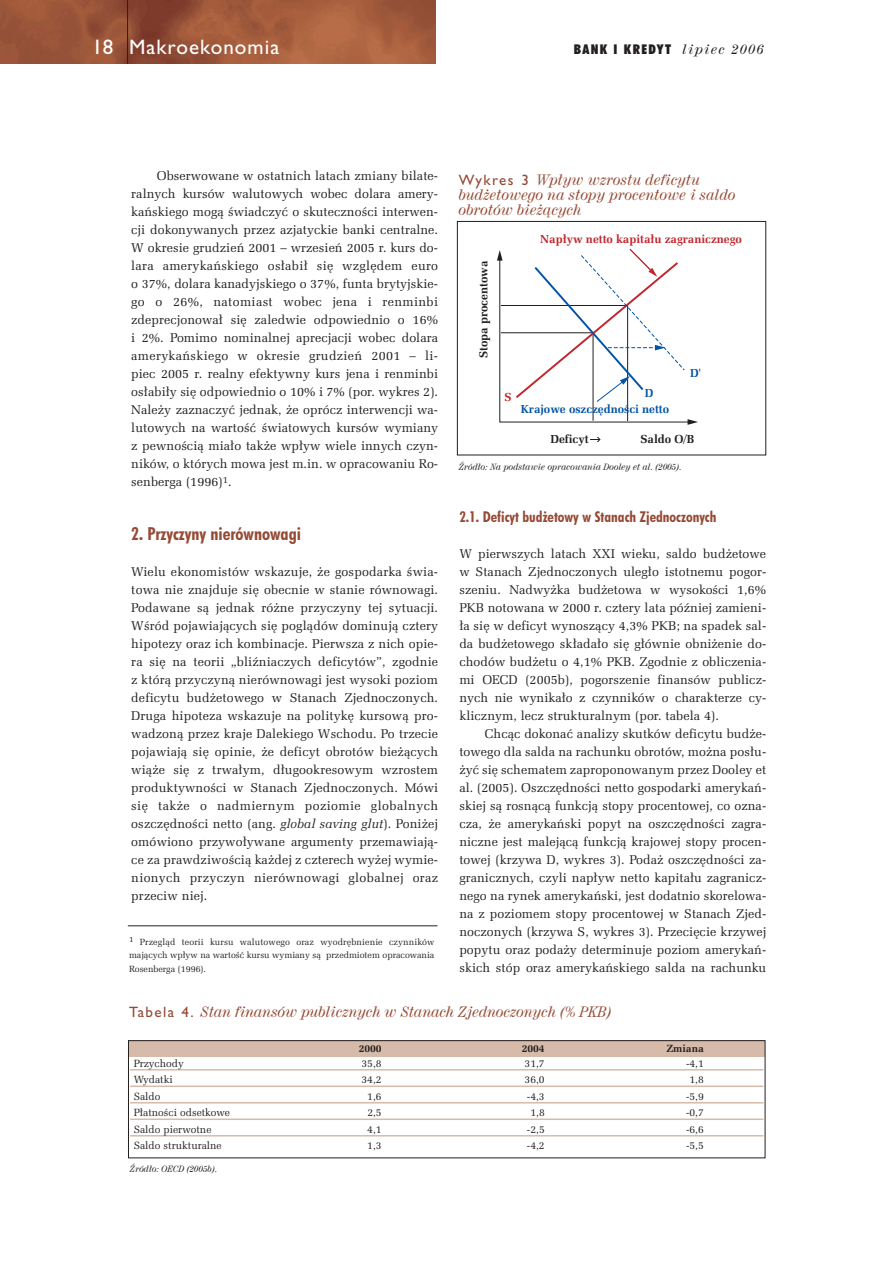
<style>
.page{position:relative;width:893px;height:1263px;background:#fff}
.page>*{position:absolute;margin:0;border:0;box-sizing:border-box;transform-origin:0 0}
.t1{font:21px "Gill Sans PL";letter-spacing:.05em;color:#fff}
.t2{font:700 condensed 18px "Futura PL";color:#954a35}
.t3{font:italic 15px/15px "Century 725 PL";color:#954a35;scale:.95 1}
.t4{font:700 condensed 15px "Futura PL";color:#954a35}
.t5{font:900 condensed 13.5px "Futura PL";letter-spacing:.1em;color:#231f20}
.t6{font:12.75px/18px "Zapf Elliptical 711 PL";letter-spacing:.005em;color:#231f20;text-align:justify}
.t7{font:700 11.7px "Zapf Elliptical 711 PL";color:#c0262d}
.t8{font:700 11.7px "Zapf Elliptical 711 PL";color:#231f20}
.t9{font:700 11.7px "Zapf Elliptical 711 PL";color:#0154a6}
.t10{font:10.5px "Zapf Elliptical 711 PL";color:#231f20}
.t11{font:700 10.5px "Zapf Elliptical 711 PL";color:#231f20}
.t12{font:9px/13.5px "Zapf Elliptical 711 PL";color:#231f20;text-align:justify}
.t13{font:italic 9px "Century 725 PL";color:#231f20;scale:.95 1}
.s1{font-family:"Century 725 PL";font-weight:400;font-style:italic;font-stretch:normal}
.s2{font-style:italic}
.s3{font-family:"Gill Sans PL";font-style:normal}
</style>
<div class="page">
<img style="left:0;top:0;width:436px;height:64px">
<hr style="left:127px;top:0;width:1px;height:64px;background:#231f20">
<div style="left:128px;top:1041px;width:637px;height:16px;background:#d7bbaa"></div>
<hr style="left:130px;top:1069px;width:633px;height:2px;background:#d7bbaa">
<hr style="left:130px;top:1086px;width:633px;height:1px;background:#d7bbaa">
<hr style="left:130px;top:1102px;width:633px;height:2px;background:#d7bbaa">
<hr style="left:130px;top:1119px;width:633px;height:1px;background:#d7bbaa">
<hr style="left:130px;top:1135px;width:633px;height:2px;background:#d7bbaa">
<svg style="left:497px;top:248px;width:201px;height:177px"></svg>
<svg style="left:590px;top:437px;width:11px;height:5px"></svg>
<div style="left:457px;top:221px;width:309px;height:234px;border:1px solid #231f20"></div>
<hr style="left:128px;top:926px;width:309px;height:1px;background:#231f20">
<h1 class="t1" style="left:92px;top:39px;width:189px">18 Makroekonomia</h1>
<p class="t5" style="left:574px;top:43px;width:192px">BANK I KREDYT <span class="s1">lipiec 2006</span></p>
<p class="t6" style="left:131px;top:168px;width:308px;text-indent:26px">Obserwowane w ostatnich latach zmiany bilate&shy;ralnych kursów walutowych wobec dolara amery&shy;kaƒskiego mogà Êwiadczyç o skutecznoÊci interwen&shy;cji dokonywanych przez azjatyckie banki centralne.<br>W okresie grudzieƒ 2001 – wrzesieƒ 2005 r. kurs do&shy;lara amerykaƒskiego os∏abi∏ si´ wzgl´dem euro o 37%, dolara kanadyjskiego o 37%, funta brytyjskie&shy;go o 26%, natomiast wobec jena i renminbi zdeprecjonowa∏ si´ zaledwie odpowiednio o 16% i 2%. Pomimo nominalnej aprecjacji wobec dolara amerykaƒskiego w okresie grudzieƒ 2001 – li&shy;piec 2005 r. realny efektywny kurs jena i renminbi os∏abi∏y si´ odpowiednio o 10% i 7% (por. wykres 2).<br>Nale˝y zaznaczyç jednak, ˝e oprócz interwencji wa&shy;lutowych na wartoÊç Êwiatowych kursów wymiany z pewnoÊcià mia∏o tak˝e wp∏yw wiele innych czyn&shy;ników, o których mowa jest m.in. w opracowaniu Ro&shy;senberga (1996)<sup>1</sup>.</p>
<h2 class="t2" style="left:131px;top:526px;width:171px">2. Przyczyny nierównowagi</h2>
<p class="t6" style="left:131px;top:564px;width:308px">Wielu ekonomistów wskazuje, ˝e gospodarka Êwia&shy;towa nie znajduje si´ obecnie w stanie równowagi.<br>Podawane sà jednak ró˝ne przyczyny tej sytuacji.<br>WÊród pojawiajàcych si´ poglàdów dominujà cztery hipotezy oraz ich kombinacje. Pierwsza z nich opie&shy;ra si´ na teorii „bliêniaczych deficytów”, zgodnie z którà przyczynà nierównowagi jest wysoki poziom deficytu bud˝etowego w Stanach Zjednoczonych.<br>Druga hipoteza wskazuje na polityk´ kursowà pro&shy;wadzonà przez kraje Dalekiego Wschodu. Po trzecie pojawiajà si´ opinie, ˝e deficyt obrotów bie˝àcych wià˝e si´ z trwa∏ym, d∏ugookresowym wzrostem produktywnoÊci w Stanach Zjednoczonych. Mówi si´ tak˝e o nadmiernym poziomie globalnych oszcz´dnoÊci netto (ang. <span class="s2">global saving glut</span>). Poni˝ej omówiono przywo∏ywane argumenty przemawiajà&shy;ce za prawdziwoÊcià ka˝dej z czterech wy˝ej wymie&shy;nionych przyczyn nierównowagi globalnej oraz przeciw niej.</p>
<p class="t3" style="left:459px;top:174px;width:293px"><span class="s3">Wykres 3</span> Wp∏yw wzrostu deficytu bud˝etowego na stopy procentowe i saldo obrotów bie˝àcych</p>
<p class="t7" style="left:540px;top:235px;width:203px">Nap∏yw netto kapita∏u zagranicznego</p>
<p class="t8" style="left:479px;top:358px;width:99px;rotate:-90deg">Stopa procentowa</p>
<p class="t9" style="left:690px;top:369px;width:12px">D'</p>
<p class="t9" style="left:645px;top:389px;width:10px">D</p>
<p class="t7" style="left:504px;top:393px;width:9px">S</p>
<p class="t9" style="left:521px;top:405px;width:150px">Krajowe oszcz´dnoÊci netto</p>
<p class="t8" style="left:550px;top:435px;width:40px">Deficyt</p>
<p class="t8" style="left:640px;top:435px;width:55px">Saldo O/B</p>
<p class="t13" style="left:459px;top:464px;width:236px">èród∏o: Na podstawie opracowania Dooley et al. (2005).</p>
<p class="t4" style="left:459px;top:510px;width:258px">2.1. Deficyt bud˝etowy w Stanach Zjednoczonych</p>
<p class="t6" style="left:459px;top:546px;width:308px">W pierwszych latach XXI wieku, saldo bud˝etowe w Stanach Zjednoczonych uleg∏o istotnemu pogor&shy;szeniu. Nadwy˝ka bud˝etowa w wysokoÊci 1,6% PKB notowana w 2000 r. cztery lata póêniej zamieni-∏a si´ w deficyt wynoszàcy 4,3% PKB; na spadek sal&shy;da bud˝etowego sk∏ada∏o si´ g∏ównie obni˝enie do&shy;chodów bud˝etu o 4,1% PKB. Zgodnie z obliczenia&shy;mi OECD (2005b), pogorszenie finansów publicz&shy;nych nie wynika∏o z czynników o charakterze cy&shy;klicznym, lecz strukturalnym (por. tabela 4).</p>
<p class="t6" style="left:459px;top:726px;width:308px;text-indent:26px">Chcàc dokonaç analizy skutków deficytu bud˝e&shy;towego dla salda na rachunku obrotów, mo˝na pos∏u-˝yç si´ schematem zaproponowanym przez Dooley et al. (2005). Oszcz´dnoÊci netto gospodarki amerykaƒ&shy;skiej sà rosnàcà funkcjà stopy procentowej, co ozna&shy;cza, ˝e amerykaƒski popyt na oszcz´dnoÊci zagra&shy;niczne jest malejàcà funkcjà krajowej stopy procen&shy;towej (krzywa D, wykres 3). Poda˝ oszcz´dnoÊci za&shy;granicznych, czyli nap∏yw netto kapita∏u zagranicz&shy;nego na rynek amerykaƒski, jest dodatnio skorelowa&shy;na z poziomem stopy procentowej w Stanach Zjed&shy;noczonych (krzywa S, wykres 3). Przeci´cie krzywej popytu oraz poda˝y determinuje poziom amerykaƒ&shy;skich stóp oraz amerykaƒskiego salda na rachunku</p>
<p class="t3" style="left:129px;top:1005px;width:510px"><span class="s3">Tabela 4.</span> Stan finansów publicznych w Stanach Zjednoczonych (% PKB)</p>
<p class="t12" style="left:129px;top:935px;width:307px"><sup>1</sup> Przeglàd teorii kursu walutowego oraz wyodr´bnienie czynników majàcych wp∏yw na wartoÊç kursu wymiany sà przedmiotem opracowania Rosenberga (1996).</p>
<p class="t11" style="left:359px;top:1044px;width:25px">2000</p>
<p class="t11" style="left:522px;top:1044px;width:25px">2004</p>
<p class="t11" style="left:666px;top:1044px;width:39px">Zmiana</p>
<p class="t10" style="left:134px;top:1058px;width:51px">Przychody</p>
<p class="t10" style="left:361px;top:1058px;width:22px">35,8</p>
<p class="t10" style="left:524px;top:1058px;width:22px">31,7</p>
<p class="t10" style="left:686px;top:1058px;width:19px">-4,1</p>
<p class="t10" style="left:134px;top:1075px;width:41px">Wydatki</p>
<p class="t10" style="left:361px;top:1075px;width:22px">34,2</p>
<p class="t10" style="left:524px;top:1075px;width:22px">36,0</p>
<p class="t10" style="left:689px;top:1075px;width:16px">1,8</p>
<p class="t10" style="left:134px;top:1091px;width:28px">Saldo</p>
<p class="t10" style="left:367px;top:1091px;width:16px">1,6</p>
<p class="t10" style="left:527px;top:1091px;width:19px">-4,3</p>
<p class="t10" style="left:686px;top:1091px;width:19px">-5,9</p>
<p class="t10" style="left:134px;top:1108px;width:98px">P∏atnoÊci odsetkowe</p>
<p class="t10" style="left:367px;top:1108px;width:16px">2,5</p>
<p class="t10" style="left:530px;top:1108px;width:16px">1,8</p>
<p class="t10" style="left:686px;top:1108px;width:19px">-0,7</p>
<p class="t10" style="left:134px;top:1124px;width:79px">Saldo pierwotne</p>
<p class="t10" style="left:367px;top:1124px;width:16px">4,1</p>
<p class="t10" style="left:527px;top:1124px;width:19px">-2,5</p>
<p class="t10" style="left:686px;top:1124px;width:19px">-6,6</p>
<p class="t10" style="left:134px;top:1141px;width:90px">Saldo strukturalne</p>
<p class="t10" style="left:367px;top:1141px;width:16px">1,3</p>
<p class="t10" style="left:527px;top:1141px;width:19px">-4,2</p>
<p class="t10" style="left:686px;top:1141px;width:19px">-5,5</p>
<p class="t13" style="left:130px;top:1165px;width:94px">èród∏o: OECD (2005b).</p>
</div>
